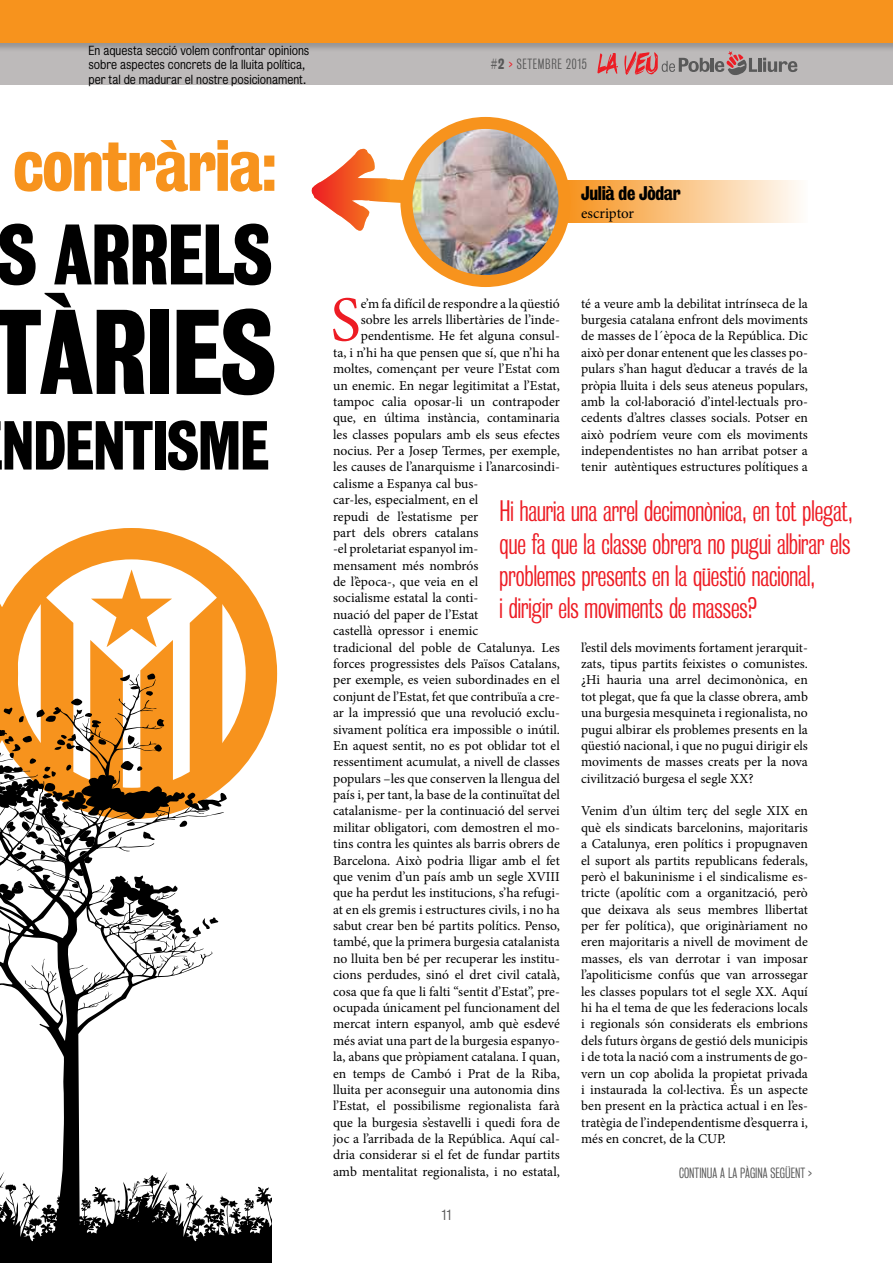
<style>
.page{position:relative;width:893px;height:1263px;background:#fff}
.page>*{position:absolute;margin:0;border:0;box-sizing:border-box;transform-origin:0 0}
.t1{font:109.5px "Bureau Grotesque Three Seven";color:#000}
.t2{font:78px "Bureau Grotesque Three Seven";color:#000}
.t3{font:66px "Bureau Grotesque Three Seven";letter-spacing:-.02em;color:#f7931d}
.t4{font:64.05px "Minion Pro";color:#ed1c24}
.t5{font:63px "Bureau Grotesque Three Seven";color:#000}
.t6{font:27px/32.4px "Bureau Grotesque Three One";color:#ed1c24}
.t7{font:18px "Bureau Grotesque Three Seven";letter-spacing:-.02em;color:#000}
.t8{font:15px "Minion Pro";letter-spacing:-.005em;color:#000}
.t9{font:13.65px/16.4px "Minion Pro";color:#000;text-align:justify}
.t10{font:13.5px "Bureau Grotesque Three One";color:#595959}
.t11{font:13.5px "Bureau Grotesque Three One";letter-spacing:.05em;color:#595959}
.t12{font:13.5px "Bureau Grotesque Five One";color:#595959}
.t13{font:12px/14.4px "Bureau Grotesque Five One";color:#000}
.s1{font-family:"Bureau Grotesque Three Seven"}
.s2{color:#ed1c24}
</style>
<div class="page">
<div style="left:0;top:0;width:893px;height:85px;background:#bdbaba"></div>
<hr style="left:758px;top:58px;width:3px;height:14px;background:#595959">
<svg style="left:763px;top:58px;width:34px;height:14px"></svg>
<svg style="left:597px;top:52px;width:160px;height:23px"></svg>
<svg style="left:227px;top:564px;width:50px;height:220px"></svg>
<svg style="left:0;top:952px;width:213px;height:219px"></svg>
<svg style="left:0;top:528px;width:227px;height:424px"></svg>
<svg style="left:0;top:1171px;width:272px;height:92px"></svg>
<div style="left:0;top:0;width:893px;height:52px;background:#000;opacity:.2"></div>
<div style="left:0;top:0;width:893px;height:43px;background:#f7931d"></div>
<div style="left:565px;top:181px;width:243px;height:42px;background:linear-gradient(to right,#f7921c,#fefdfc)"></div>
<img style="left:412px;top:123px;width:148px;height:158px">
<div style="left:400px;top:117px;width:170px;height:170px;border:12px solid #f7931d;border-radius:50%"></div>
<svg style="left:312px;top:149px;width:104px;height:84px"></svg>
<p class="t13" style="left:88px;top:43px;width:222px">En aquesta secció volem confrontar opinions sobre aspectes concrets de la lluita política, per tal de madurar el nostre posicionament.</p>
<h3 class="t3" style="left:13px;top:129px;width:265px">contrària:</h3>
<h2 class="t2" style="left:-3px;top:212px;width:277px">S ARRELS</h2>
<h1 class="t1" style="left:-8px;top:292px;width:286px">TÀRIES</h1>
<h3 class="t5" style="left:2px;top:411px;width:269px">NDENTISME</h3>
<p class="t11" style="left:491px;top:57px;width:98px">#<span class="s1">2</span> <span class="s2">&gt;</span> SETEMBRE 2015</p>
<h3 class="t7" style="left:581px;top:183px;width:101px">Julià de Jòdar</h3>
<p class="t8" style="left:581px;top:206px;width:55px">escriptor</p>
<h3 class="t4" style="left:330px;top:288px;width:32px">S</h3>
<p class="t9" style="left:361px;top:296px;width:201px">e’m fa difícil de respondre a la qüestió</p>
<p class="t9" style="left:581px;top:296px;width:228px">té a veure amb la debilitat intrínseca de la burgesia catalana enfront dels moviments de masses de l´època de la República. Dic això per donar entenent que les classes po&shy;pulars s’han hagut d’educar a través de la pròpia lluita i dels seus ateneus populars, amb la col·laboració d’intel·lectuals pro&shy;cedents d’altres classes socials. Potser en això podríem veure com els moviments independentistes no han arribat potser a tenir autèntiques estructures polítiques a</p>
<p class="t9" style="left:361px;top:312px;width:201px">sobre les arrels llibertàries de l’inde-</p>
<p class="t9" style="left:361px;top:328px;width:201px">pendentisme. He fet alguna consul-</p>
<p class="t9" style="left:333px;top:345px;width:228px">ta, i n’hi ha que pensen que sí, que n’hi ha</p>
<p class="t9" style="left:333px;top:361px;width:228px">moltes, començant per veure l’Estat com</p>
<p class="t9" style="left:333px;top:377px;width:228px">un enemic. En negar legitimitat a l’Estat,</p>
<p class="t9" style="left:333px;top:394px;width:228px">tampoc calia oposar-li un contrapoder</p>
<p class="t9" style="left:333px;top:410px;width:228px">que, en última instància, contaminaria</p>
<p class="t9" style="left:333px;top:427px;width:228px">les classes populars amb els seus efectes</p>
<p class="t9" style="left:333px;top:443px;width:228px">nocius. Per a Josep Termes, per exemple,</p>
<p class="t9" style="left:333px;top:459px;width:228px">les causes de l’anarquisme i l’anarcosindi-</p>
<p class="t9" style="left:333px;top:476px;width:147px">calisme a Espanya cal bus-</p>
<p class="t9" style="left:333px;top:492px;width:147px">car-les, especialment, en el</p>
<p class="t9" style="left:333px;top:509px;width:147px">repudi de l’estatisme per</p>
<p class="t9" style="left:333px;top:525px;width:147px">part dels obrers catalans</p>
<p class="t9" style="left:333px;top:541px;width:147px">-el proletariat espanyol im-</p>
<p class="t9" style="left:333px;top:558px;width:147px">mensament més nombrós</p>
<p class="t9" style="left:333px;top:574px;width:147px">de l’època-, que veia en el</p>
<p class="t9" style="left:333px;top:590px;width:147px">socialisme estatal la conti-</p>
<p class="t9" style="left:333px;top:607px;width:147px">nuació del paper de l’Estat</p>
<p class="t9" style="left:333px;top:623px;width:147px">castellà opressor i enemic</p>
<p class="t9" style="left:333px;top:640px;width:228px">tradicional del poble de Catalunya. Les</p>
<p class="t9" style="left:333px;top:656px;width:228px">forces progressistes dels Països Catalans,</p>
<p class="t9" style="left:333px;top:672px;width:228px">per exemple, es veien subordinades en el</p>
<p class="t9" style="left:333px;top:689px;width:228px">conjunt de l’Estat, fet que contribuïa a cre-</p>
<p class="t9" style="left:333px;top:705px;width:228px">ar la impressió que una revolució exclu-</p>
<p class="t9" style="left:333px;top:721px;width:228px">sivament política era impossible o inútil.</p>
<p class="t9" style="left:333px;top:738px;width:228px">En aquest sentit, no es pot oblidar tot el</p>
<p class="t9" style="left:333px;top:754px;width:228px">ressentiment acumulat, a nivell de classes</p>
<p class="t9" style="left:333px;top:771px;width:228px">populars –les que conserven la llengua del</p>
<p class="t9" style="left:333px;top:787px;width:228px">país i, per tant, la base de la continuïtat del</p>
<p class="t9" style="left:333px;top:803px;width:228px">catalanisme- per la continuació del servei</p>
<p class="t9" style="left:333px;top:820px;width:228px">militar obligatori, com demostren el mo-</p>
<p class="t9" style="left:333px;top:836px;width:228px">tins contra les quintes als barris obrers de</p>
<p class="t9" style="left:333px;top:853px;width:228px">Barcelona. Això podria lligar amb el fet</p>
<p class="t9" style="left:333px;top:869px;width:228px">que venim d’un país amb un segle XVIII</p>
<p class="t9" style="left:333px;top:885px;width:228px">que ha perdut les institucions, s’ha refugi-</p>
<p class="t9" style="left:333px;top:902px;width:228px">at en els gremis i estructures civils, i no ha</p>
<p class="t9" style="left:333px;top:918px;width:228px">sabut crear ben bé partits polítics. Penso,</p>
<p class="t9" style="left:333px;top:934px;width:228px">també, que la primera burgesia catalanista</p>
<p class="t9" style="left:333px;top:951px;width:228px">no lluita ben bé per recuperar les institu-</p>
<p class="t9" style="left:333px;top:967px;width:228px">cions perdudes, sinó el dret civil català,</p>
<p class="t9" style="left:333px;top:984px;width:228px">cosa que fa que li falti “sentit d’Estat”, pre-</p>
<p class="t9" style="left:333px;top:1000px;width:228px">ocupada únicament pel funcionament del</p>
<p class="t9" style="left:333px;top:1016px;width:228px">mercat intern espanyol, amb què esdevé</p>
<p class="t9" style="left:333px;top:1033px;width:228px">més aviat una part de la burgesia espanyo-</p>
<p class="t9" style="left:333px;top:1049px;width:228px">la, abans que pròpiament catalana. I quan,</p>
<p class="t9" style="left:333px;top:1065px;width:228px">en temps de Cambó i Prat de la Riba,</p>
<p class="t9" style="left:333px;top:1082px;width:228px">lluita per aconseguir una autonomia dins</p>
<p class="t9" style="left:333px;top:1098px;width:228px">l’Estat, el possibilisme regionalista farà</p>
<p class="t9" style="left:333px;top:1115px;width:228px">que la burgesia s’estavelli i quedi fora de</p>
<p class="t9" style="left:333px;top:1131px;width:228px">joc a l’arribada de la República. Aquí cal-</p>
<p class="t9" style="left:333px;top:1147px;width:228px">dria considerar si el fet de fundar partits</p>
<p class="t9" style="left:333px;top:1164px;width:228px">amb mentalitat regionalista, i no estatal,</p>
<h3 class="t6" style="left:500px;top:495px;width:355px">Hi hauria una arrel decimonònica, en tot plegat, que fa que la classe obrera no pugui albirar els problemes presents en la qüestió nacional,<br>i dirigir els moviments de masses?</h3>
<p class="t9" style="left:581px;top:640px;width:228px">l’estil dels moviments fortament jerarquit&shy;zats, tipus partits feixistes o comunistes. ¿Hi hauria una arrel decimonònica, en tot plegat, que fa que la classe obrera, amb una burgesia mesquineta i regionalista, no pugui albirar els problemes presents en la qüestió nacional, i que no pugui dirigir els moviments de masses creats per la nova civilització burgesa el segle XX?</p>
<p class="t9" style="left:581px;top:803px;width:228px">Venim d’un últim terç del segle XIX en què els sindicats barcelonins, majoritaris a Catalunya, eren polítics i propugnaven el suport als partits republicans federals, però el bakuninisme i el sindicalisme es&shy;tricte (apolític com a organització, però que deixava als seus membres llibertat per fer política), que originàriament no eren majoritaris a nivell de moviment de masses, els van derrotar i van imposar l’apoliticisme confús que van arrossegar les classes populars tot el segle XX. Aquí hi ha el tema de que les federacions locals i regionals són considerats els embrions dels futurs òrgans de gestió dels municipis i de tota la nació com a instruments de go&shy;vern un cop abolida la propietat privada i instaurada la col·lectiva. És un aspecte ben present en la pràctica actual i en l’es&shy;tratègia de l’independentisme d’esquerra i, més en concret, de la CUP.</p>
<p class="t10" style="left:679px;top:1166px;width:134px">CONTINUA A LA PÀGINA SEGÜENT &gt;</p>
<p class="t12" style="left:442px;top:1208px;width:11px">11</p>
</div>
